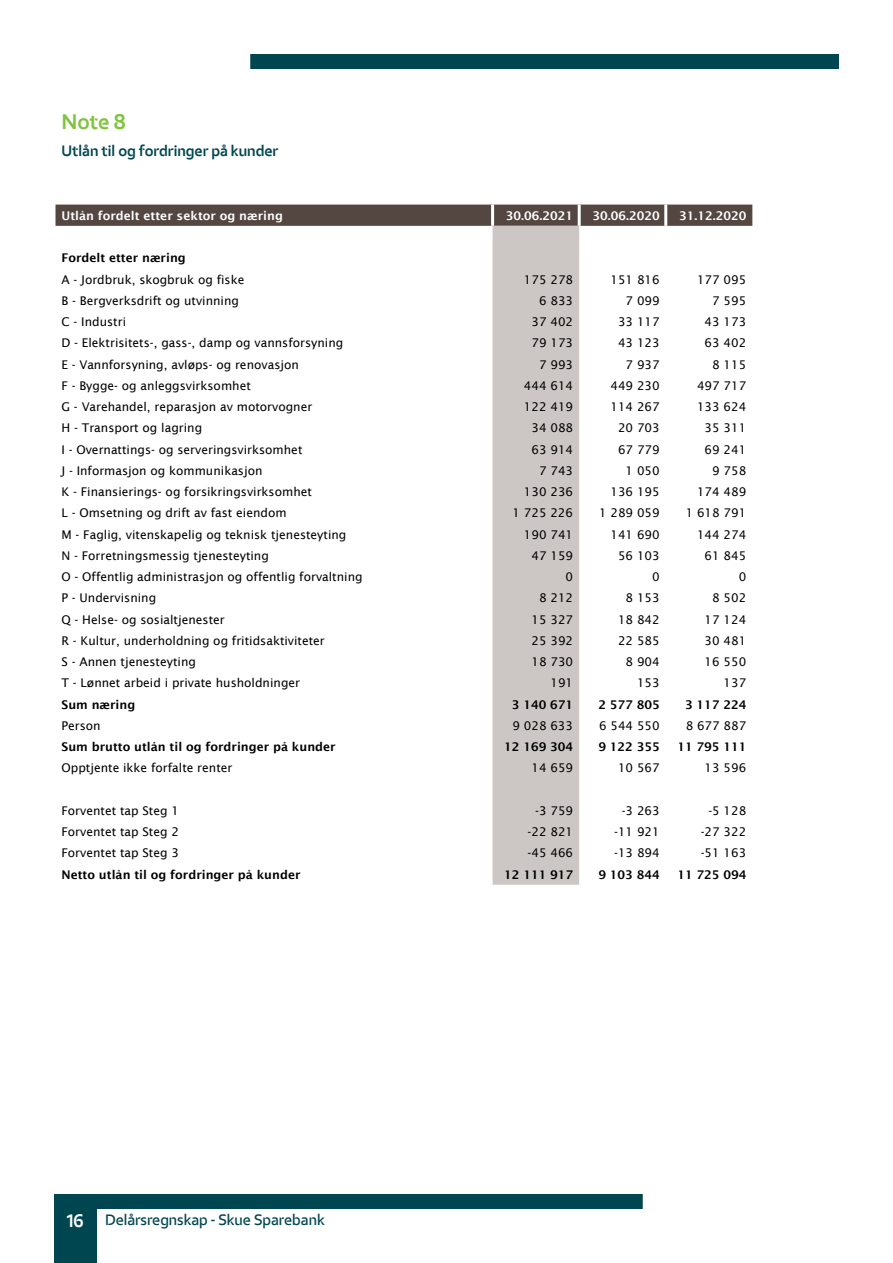
<style>
.page{position:relative;width:893px;height:1263px;background:#fff}
.page>*{position:absolute;margin:0;border:0;box-sizing:border-box;transform-origin:0 0}
.t1{font:700 21px "Eika";color:#81c340}
.t2{font:600 15px "Eika";color:#004650}
.t3{font:700 15px "Eika";color:#004650}
.t4{font:12px "Lucida Sans";color:#000}
.t5{font:600 12px "Lucida Sans";color:#000}
.t6{font:600 12px "Lucida Sans";color:#fff}
.s1{font-weight:700;font-size:18px;color:#fff}
</style>
<div class="page">
<div style="left:54px;top:1209px;width:43px;height:54px;background:#004650"></div>
<div style="left:54px;top:1194px;width:589px;height:15px;background:#004650"></div>
<div style="left:250px;top:54px;width:589px;height:15px;background:#004650"></div>
<div style="left:56px;top:205px;width:696px;height:21px;background:#544640"></div>
<div style="left:493px;top:226px;width:86px;height:659px;background:#ccc7c4"></div>
<hr style="left:491px;top:205px;width:3px;height:21px;background:#fff">
<hr style="left:578px;top:205px;width:3px;height:21px;background:#fff">
<hr style="left:664px;top:205px;width:3px;height:21px;background:#fff">
<p class="t1" style="left:62px;top:109px;width:66px">Note 8</p>
<p class="t3" style="left:62px;top:142px;width:218px">Utlån til og fordringer på kunder</p>
<p class="t6" style="left:62px;top:209px;width:223px">Utlån fordelt etter sektor og næring</p>
<p class="t6" style="left:506px;top:209px;width:69px">30.06.2021</p>
<p class="t6" style="left:592px;top:209px;width:69px">30.06.2020</p>
<p class="t6" style="left:679px;top:209px;width:69px">31.12.2020</p>
<p class="t5" style="left:62px;top:251px;width:126px">Fordelt etter næring</p>
<p class="t4" style="left:62px;top:272px;width:184px">A - Jordbruk, skogbruk og fiske</p>
<p class="t4" style="left:524px;top:272px;width:51px">175 278</p>
<p class="t4" style="left:610px;top:272px;width:51px">151 816</p>
<p class="t4" style="left:697px;top:272px;width:51px">177 095</p>
<p class="t4" style="left:62px;top:294px;width:179px">B - Bergverksdrift og utvinning</p>
<p class="t4" style="left:539px;top:294px;width:36px">6 833</p>
<p class="t4" style="left:626px;top:294px;width:36px">7 099</p>
<p class="t4" style="left:712px;top:294px;width:36px">7 595</p>
<p class="t4" style="left:62px;top:315px;width:66px">C - Industri</p>
<p class="t4" style="left:531px;top:315px;width:43px">37 402</p>
<p class="t4" style="left:618px;top:315px;width:43px">33 117</p>
<p class="t4" style="left:705px;top:315px;width:43px">43 173</p>
<p class="t4" style="left:62px;top:336px;width:283px">D - Elektrisitets-, gass-, damp og vannsforsyning</p>
<p class="t4" style="left:531px;top:336px;width:43px">79 173</p>
<p class="t4" style="left:618px;top:336px;width:43px">43 123</p>
<p class="t4" style="left:705px;top:336px;width:43px">63 402</p>
<p class="t4" style="left:62px;top:357px;width:239px">E - Vannforsyning, avløps- og renovasjon</p>
<p class="t4" style="left:539px;top:357px;width:36px">7 993</p>
<p class="t4" style="left:626px;top:357px;width:36px">7 937</p>
<p class="t4" style="left:712px;top:357px;width:36px">8 115</p>
<p class="t4" style="left:62px;top:379px;width:191px">F - Bygge- og anleggsvirksomhet</p>
<p class="t4" style="left:524px;top:379px;width:51px">444 614</p>
<p class="t4" style="left:610px;top:379px;width:51px">449 230</p>
<p class="t4" style="left:697px;top:379px;width:51px">497 717</p>
<p class="t4" style="left:62px;top:400px;width:252px">G - Varehandel, reparasjon av motorvogner</p>
<p class="t4" style="left:524px;top:400px;width:51px">122 419</p>
<p class="t4" style="left:610px;top:400px;width:51px">114 267</p>
<p class="t4" style="left:697px;top:400px;width:51px">133 624</p>
<p class="t4" style="left:62px;top:421px;width:142px">H - Transport og lagring</p>
<p class="t4" style="left:531px;top:421px;width:43px">34 088</p>
<p class="t4" style="left:618px;top:421px;width:43px">20 703</p>
<p class="t4" style="left:705px;top:421px;width:43px">35 311</p>
<p class="t4" style="left:62px;top:442px;width:242px">I - Overnattings- og serveringsvirksomhet</p>
<p class="t4" style="left:531px;top:442px;width:43px">63 914</p>
<p class="t4" style="left:618px;top:442px;width:43px">67 779</p>
<p class="t4" style="left:705px;top:442px;width:43px">69 241</p>
<p class="t4" style="left:62px;top:464px;width:203px">J - Informasjon og kommunikasjon</p>
<p class="t4" style="left:539px;top:464px;width:36px">7 743</p>
<p class="t4" style="left:626px;top:464px;width:36px">1 050</p>
<p class="t4" style="left:712px;top:464px;width:36px">9 758</p>
<p class="t4" style="left:62px;top:485px;width:252px">K - Finansierings- og forsikringsvirksomhet</p>
<p class="t4" style="left:524px;top:485px;width:51px">130 236</p>
<p class="t4" style="left:610px;top:485px;width:51px">136 195</p>
<p class="t4" style="left:697px;top:485px;width:51px">174 489</p>
<p class="t4" style="left:62px;top:506px;width:227px">L - Omsetning og drift av fast eiendom</p>
<p class="t4" style="left:512px;top:506px;width:62px">1 725 226</p>
<p class="t4" style="left:599px;top:506px;width:62px">1 289 059</p>
<p class="t4" style="left:686px;top:506px;width:62px">1 618 791</p>
<p class="t4" style="left:62px;top:527px;width:286px">M - Faglig, vitenskapelig og teknisk tjenesteyting</p>
<p class="t4" style="left:524px;top:527px;width:51px">190 741</p>
<p class="t4" style="left:610px;top:527px;width:51px">141 690</p>
<p class="t4" style="left:697px;top:527px;width:51px">144 274</p>
<p class="t4" style="left:62px;top:549px;width:209px">N - Forretningsmessig tjenesteyting</p>
<p class="t4" style="left:531px;top:549px;width:43px">47 159</p>
<p class="t4" style="left:618px;top:549px;width:43px">56 103</p>
<p class="t4" style="left:705px;top:549px;width:43px">61 845</p>
<p class="t4" style="left:62px;top:570px;width:303px">O - Offentlig administrasjon og offentlig forvaltning</p>
<p class="t4" style="left:566px;top:570px;width:9px">0</p>
<p class="t4" style="left:652px;top:570px;width:9px">0</p>
<p class="t4" style="left:739px;top:570px;width:9px">0</p>
<p class="t4" style="left:62px;top:591px;width:96px">P - Undervisning</p>
<p class="t4" style="left:539px;top:591px;width:36px">8 212</p>
<p class="t4" style="left:626px;top:591px;width:36px">8 153</p>
<p class="t4" style="left:712px;top:591px;width:36px">8 502</p>
<p class="t4" style="left:62px;top:612px;width:165px">Q - Helse- og sosialtjenester</p>
<p class="t4" style="left:531px;top:612px;width:43px">15 327</p>
<p class="t4" style="left:618px;top:612px;width:43px">18 842</p>
<p class="t4" style="left:705px;top:612px;width:43px">17 124</p>
<p class="t4" style="left:62px;top:634px;width:265px">R - Kultur, underholdning og fritidsaktiviteter</p>
<p class="t4" style="left:531px;top:634px;width:43px">25 392</p>
<p class="t4" style="left:618px;top:634px;width:43px">22 585</p>
<p class="t4" style="left:705px;top:634px;width:43px">30 481</p>
<p class="t4" style="left:62px;top:655px;width:136px">S - Annen tjenesteyting</p>
<p class="t4" style="left:531px;top:655px;width:43px">18 730</p>
<p class="t4" style="left:626px;top:655px;width:36px">8 904</p>
<p class="t4" style="left:705px;top:655px;width:43px">16 550</p>
<p class="t4" style="left:62px;top:676px;width:240px">T - Lønnet arbeid i private husholdninger</p>
<p class="t4" style="left:550px;top:676px;width:24px">191</p>
<p class="t4" style="left:637px;top:676px;width:24px">153</p>
<p class="t4" style="left:724px;top:676px;width:24px">137</p>
<p class="t5" style="left:62px;top:697px;width:75px">Sum næring</p>
<p class="t5" style="left:512px;top:697px;width:63px">3 140 671</p>
<p class="t5" style="left:598px;top:697px;width:63px">2 577 805</p>
<p class="t5" style="left:685px;top:697px;width:63px">3 117 224</p>
<p class="t4" style="left:62px;top:719px;width:41px">Person</p>
<p class="t4" style="left:512px;top:719px;width:62px">9 028 633</p>
<p class="t4" style="left:599px;top:719px;width:62px">6 544 550</p>
<p class="t4" style="left:686px;top:719px;width:62px">8 677 887</p>
<p class="t5" style="left:62px;top:740px;width:276px">Sum brutto utlån til og fordringer på kunder</p>
<p class="t5" style="left:504px;top:740px;width:70px">12 169 304</p>
<p class="t5" style="left:598px;top:740px;width:63px">9 122 355</p>
<p class="t5" style="left:677px;top:740px;width:70px">11 795 111</p>
<p class="t4" style="left:62px;top:761px;width:172px">Opptjente ikke forfalte renter</p>
<p class="t4" style="left:531px;top:761px;width:43px">14 659</p>
<p class="t4" style="left:618px;top:761px;width:43px">10 567</p>
<p class="t4" style="left:705px;top:761px;width:43px">13 596</p>
<p class="t4" style="left:62px;top:804px;width:119px">Forventet tap Steg 1</p>
<p class="t4" style="left:535px;top:804px;width:40px">-3 759</p>
<p class="t4" style="left:622px;top:804px;width:40px">-3 263</p>
<p class="t4" style="left:708px;top:804px;width:40px">-5 128</p>
<p class="t4" style="left:62px;top:825px;width:119px">Forventet tap Steg 2</p>
<p class="t4" style="left:528px;top:825px;width:47px">-22 821</p>
<p class="t4" style="left:614px;top:825px;width:47px">-11 921</p>
<p class="t4" style="left:701px;top:825px;width:47px">-27 322</p>
<p class="t4" style="left:62px;top:846px;width:119px">Forventet tap Steg 3</p>
<p class="t4" style="left:528px;top:846px;width:47px">-45 466</p>
<p class="t4" style="left:614px;top:846px;width:47px">-13 894</p>
<p class="t4" style="left:701px;top:846px;width:47px">-51 163</p>
<p class="t5" style="left:62px;top:867px;width:240px">Netto utlån til og fordringer på kunder</p>
<p class="t5" style="left:504px;top:867px;width:70px">12 111 917</p>
<p class="t5" style="left:598px;top:867px;width:63px">9 103 844</p>
<p class="t5" style="left:677px;top:867px;width:70px">11 725 094</p>
<p class="t2" style="left:67px;top:1211px;width:259px"><span class="s1">16</span> Delårsregnskap - Skue Sparebank</p>
</div>
